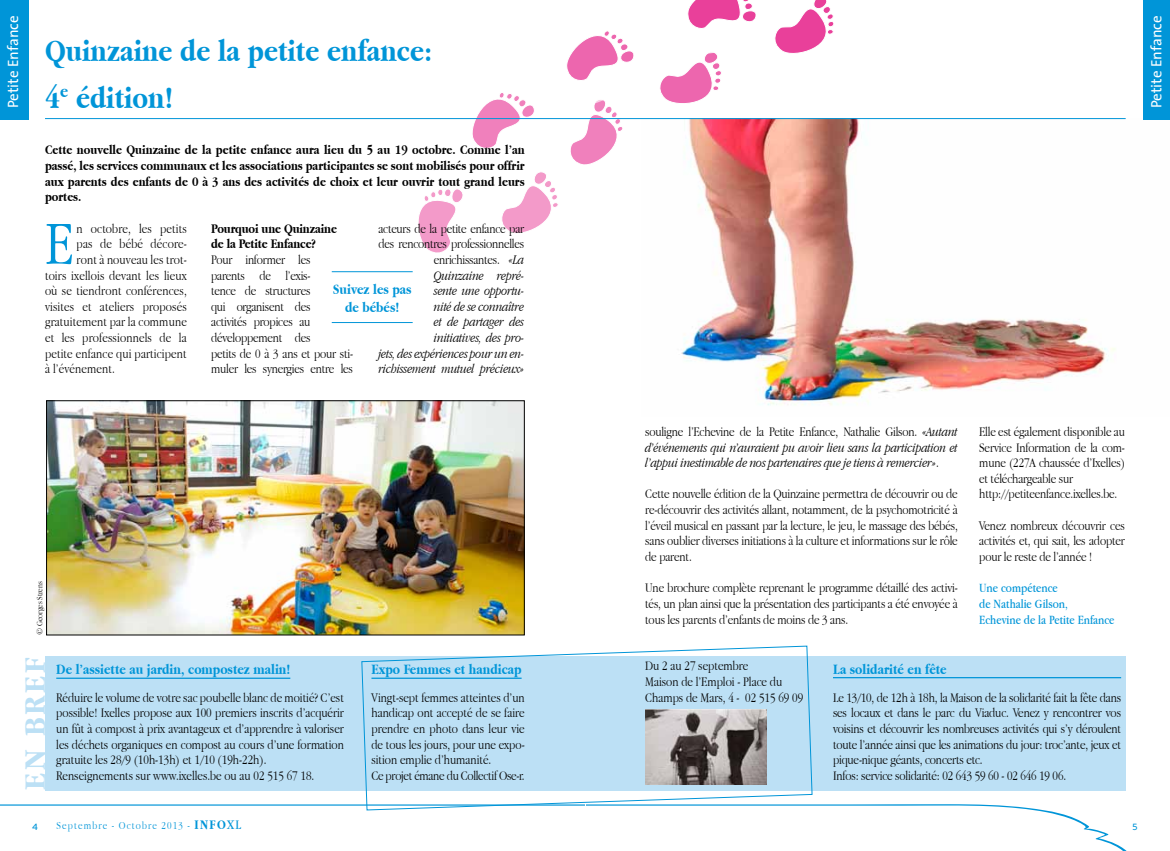
<style>
.page{position:relative;width:1170px;height:851px;background:#fff}
.page>*{position:absolute;margin:0;border:0;box-sizing:border-box;transform-origin:0 0}
.t1{font:300 63.38px "Apple Garamond";color:#0095d8}
.t2{font:700 32.5px/46.9px "Apple Garamond";color:#0095d8}
.t3{font:700 31.5px "Apple Garamond";color:#bce0f5;scale:1.11 1}
.t4{font:700 15px/18px "Apple Garamond";color:#0095d8;text-align:center}
.t5{font:15px "The Sans";color:#fff}
.t6{font:300 13.75px/15.6px "Apple Garamond";letter-spacing:-.01em;color:#000}
.t7{font:italic 300 13.75px/15.6px "Apple Garamond";letter-spacing:-.015em;color:#000;text-align:right}
.t8{font:700 13.75px/15.6px "Apple Garamond";color:#000;text-align:justify}
.t9{font:300 13.75px "Apple Garamond";letter-spacing:.01em;color:#000}
.t10{font:13.12px/15.6px "Apple Garamond";color:#0095d8}
.t11{font:300 11.25px "Apple Garamond";letter-spacing:.1em;color:#0095d8}
.t12{font:11.25px "Perspective Sans";color:#0095d8}
.t13{font:300 8.75px "Apple Garamond";color:#000}
.s1{font-style:normal}
.s2{font-weight:700;font-size:13.75px}
.s3{font-weight:400;font-size:13.75px}
</style>
<div class="page">
<svg style="left:0;top:804px;width:1126px;height:46px"></svg>
<img style="left:681px;top:119px;width:488px;height:287px">
<div style="left:0;top:0;width:29px;height:119px;background:#0095d8"></div>
<div style="left:1143px;top:0;width:26px;height:119px;background:#0095d8"></div>
<hr style="left:45px;top:118px;width:1080px;height:1px;background:#0095d8">
<hr style="left:332px;top:271px;width:80px;height:1px;background:#0095d8">
<hr style="left:332px;top:322px;width:80px;height:1px;background:#0095d8">
<img style="left:48px;top:402px;width:474px;height:231px">
<div style="left:46px;top:400px;width:478px;height:235px;border:1px solid #000"></div>
<svg style="left:395px;top:0;width:463px;height:266px"></svg>
<div style="left:45px;top:656px;width:1080px;height:135px;background:#bce0f5"></div>
<hr style="left:56px;top:677px;width:234px;height:1px;background:#0095d8">
<hr style="left:832px;top:677px;width:288px;height:1px;background:#0095d8">
<svg style="left:361px;top:645px;width:451px;height:165px"></svg>
<img style="left:645px;top:709px;width:121px;height:75px">
<p class="t5" style="left:0;top:108px;width:94px;rotate:-90deg">Petite Enfance</p>
<p class="t5" style="left:1143px;top:108px;width:94px;rotate:-90deg">Petite Enfance</p>
<h2 class="t2" style="left:45px;top:27px;width:389px">Quinzaine de la petite enfance:<br>4<sup>e</sup> édition!</h2>
<p class="t8" style="left:45px;top:142px;width:481px">Cette nouvelle Quinzaine de la petite enfance aura lieu du 5 au 19 octobre. Comme l’an passé, les services communaux et les associations participantes se sont mobilisés pour offrir aux parents des enfants de 0 à 3 ans des activités de choix et leur ouvrir tout grand leurs portes.</p>
<p class="t7" style="left:378px;top:220px;width:147px"><span class="s1">acteurs de la petite enfance par des rencontres professionnelles enrichissantes.</span> «La<br>Quinzaine repré-<br>sente une opportu-<br>nité de se connaître<br>et de partager des<br>initiatives, des pro-<br>jets, des expériences pour un en&shy;richissement mutuel précieux»</p>
<h1 class="t1" style="left:45px;top:206px;width:30px">E</h1>
<p class="t9" style="left:77px;top:220px;width:112px">n octobre, les petits</p>
<p class="t8" style="left:211px;top:220px;width:127px">Pourquoi une Quinzaine de la Petite Enfance?</p>
<p class="t6" style="left:211px;top:251px;width:143px">Pour informer les<br>parents de l’exis-<br>tence de structures<br>qui organisent des<br>activités propices au développement des<br>petits de 0 à 3 ans et pour sti&shy;muler les synergies entre les</p>
<p class="t9" style="left:77px;top:236px;width:112px">pas de bébé décore-</p>
<p class="t9" style="left:77px;top:251px;width:112px">ront à nouveau les trot-</p>
<p class="t9" style="left:45px;top:267px;width:143px">toirs ixellois devant les lieux</p>
<p class="t9" style="left:45px;top:282px;width:143px">où se tiendront conférences,</p>
<p class="t9" style="left:45px;top:298px;width:143px">visites et ateliers proposés</p>
<p class="t9" style="left:45px;top:314px;width:143px">gratuitement par la commune</p>
<p class="t9" style="left:45px;top:329px;width:143px">et les professionnels de la</p>
<p class="t9" style="left:45px;top:345px;width:143px">petite enfance qui participent</p>
<p class="t9" style="left:45px;top:361px;width:71px">à l’événement.</p>
<p class="t4" style="left:333px;top:280px;width:80px">Suivez les pas de bébés!</p>
<p class="t13" style="left:35px;top:635px;width:55px;rotate:-90deg">© Georges Strens</p>
<h3 class="t3" style="left:17px;top:790px;width:121px;rotate:-90deg">En bref</h3>
<p class="t4" style="left:56px;top:660px;width:235px">De l’assiette au jardin, compostez malin!</p>
<p class="t6" style="left:56px;top:689px;width:289px">Réduire le volume de votre sac poubelle blanc de moitié? C’est possible! Ixelles propose aux 100 premiers inscrits d’acquérir un fût à compost à prix avantageux et d’apprendre à valoriser les déchets organiques en compost au cours d’une formation gratuite les 28/9 (10h-13h) et 1/10 (19h-22h).<br>Renseignements sur www.ixelles.be ou au 02 515 67 18.</p>
<p class="t4" style="left:371px;top:660px;width:152px">Expo Femmes et handicap</p>
<p class="t6" style="left:371px;top:689px;width:155px">Vingt-sept femmes atteintes d’un handicap ont accepté de se faire prendre en photo dans leur vie de tous les jours, pour une expo&shy;sition emplie d’humanité.<br>Ce projet émane du Collectif Ose-r.</p>
<p class="t7" style="left:645px;top:423px;width:314px;text-align:justify"><span class="s1">souligne l’Echevine de la Petite Enfance, Nathalie Gilson.</span> «Autant d’événements qui n’auraient pu avoir lieu sans la participation et l’appui inestimable de nos partenaires que je tiens à remercier»<span class="s1">.</span></p>
<p class="t6" style="left:645px;top:486px;width:314px;text-align:justify">Cette nouvelle édition de la Quinzaine permettra de découvrir ou de re-découvrir des activités allant, notamment, de la psychomotricité à l’éveil musical en passant par la lecture, le jeu, le massage des bébés, sans oublier diverses initiations à la culture et informations sur le rôle de parent.</p>
<p class="t6" style="left:645px;top:579px;width:314px;text-align:justify">Une brochure complète reprenant le programme détaillé des activi&shy;tés, un plan ainsi que la présentation des participants a été envoyée à tous les parents d’enfants de moins de 3 ans.</p>
<p class="t6" style="left:979px;top:423px;width:147px">Elle est également disponible au<br>Service Information de la com&shy;mune (227A chaussée d’Ixelles) et téléchargeable sur http://petiteenfance.ixelles.be.</p>
<p class="t6" style="left:979px;top:517px;width:147px;text-align:justify">Venez nombreux découvrir ces activités et, qui sait, les adopter pour le reste de l’année !</p>
<p class="t10" style="left:979px;top:580px;width:137px">Une compétence<br>de Nathalie Gilson,<br>Echevine de la Petite Enfance</p>
<p class="t6" style="left:645px;top:658px;width:159px">Du 2 au 27 septembre<br>Maison de l’Emploi - Place du<br>Champs de Mars, 4 - 02 515 69 09</p>
<p class="t4" style="left:832px;top:659px;width:115px">La solidarité en fête</p>
<p class="t6" style="left:832px;top:689px;width:290px">Le 13/10, de 12h à 18h, la Maison de la solidarité fait la fête dans ses locaux et dans le parc du Viaduc. Venez y rencontrer vos voisins et découvrir les nombreuses activités qui s’y déroulent toute l’année ainsi que les animations du jour: troc’ante, jeux et pique-nique géants, concerts etc.<br>Infos: service solidarité: 02 643 59 60 - 02 646 19 06.</p>
<p class="t12" style="left:32px;top:819px;width:7px">4</p>
<p class="t11" style="left:56px;top:819px;width:186px">Septembre - Octobre 2013 - <span class="s2">INFO</span><span class="s3">XL</span></p>
<p class="t12" style="left:1131px;top:819px;width:7px">5</p>
</div>
